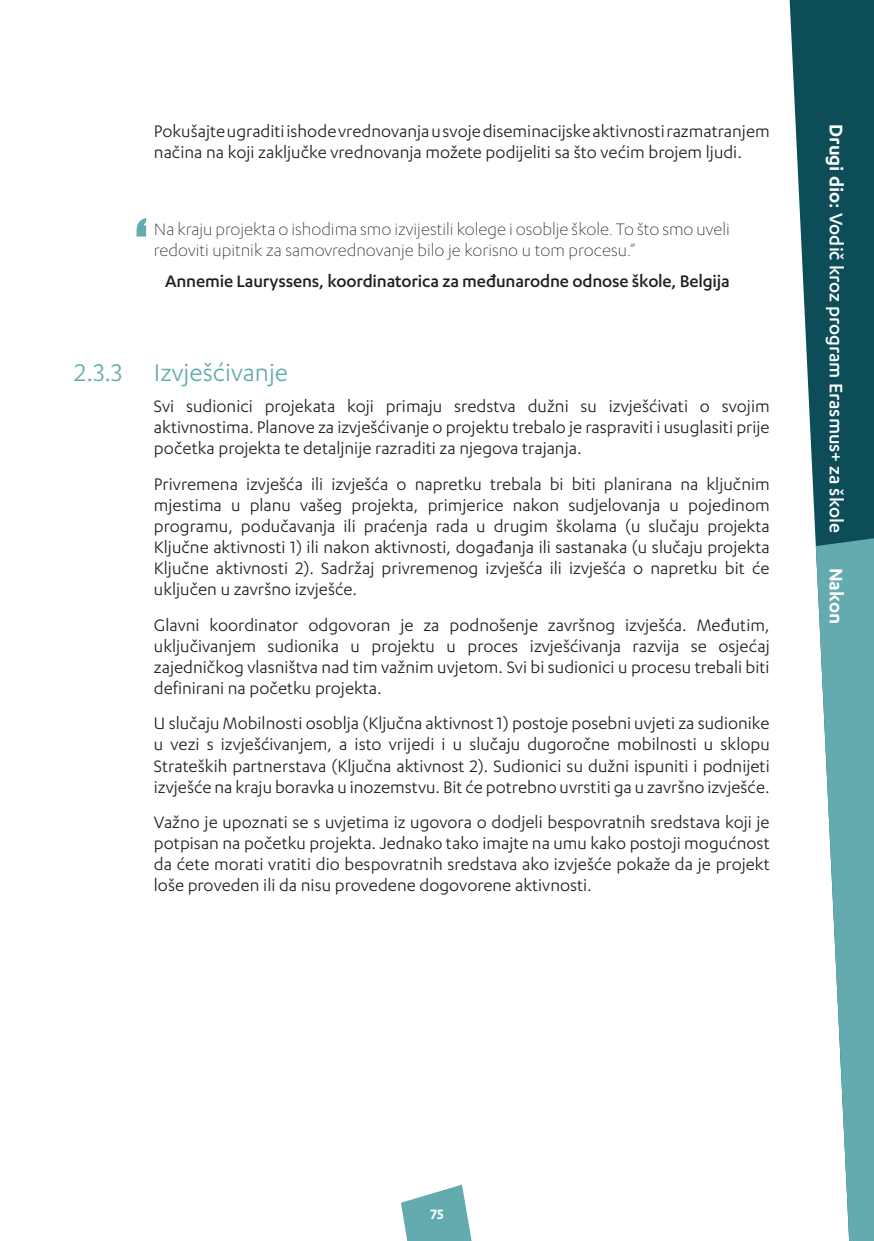
<style>
.page{position:relative;width:874px;height:1241px;background:#fff}
.page>*{position:absolute;margin:0;border:0;box-sizing:border-box;transform-origin:0 0}
.t1{font:72.45px "Impact";color:#63abaf}
.t2{font:28px "Karbon";color:#63abaf}
.t3{font:500 21px "Karbon";color:#fff}
.t4{font:600 21px "Karbon";color:#fff}
.t5{font:19.25px/21px "Karbon";color:#231f20;text-align:justify}
.t6{font:300 19.25px/21px "Karbon";color:#231f20}
.t7{font:500 19.25px "Karbon";letter-spacing:-.01em;color:#231f20}
.t8{font:600 15.75px "Karbon";color:#fff}
.s1{font-weight:600}
</style>
<div class="page">
<svg style="left:789px;top:0;width:84px;height:534px;fill:#0c4d58"></svg>
<svg style="left:815px;top:534px;width:58px;height:706px"></svg>
<svg style="left:401px;top:1184px;width:71px;height:56px"></svg>
<p class="t5" style="left:154px;top:120px;width:617px">Pokušajte ugraditi ishode vrednovanja u svoje diseminacijske aktivnosti razmatranjem načina na koji zaključke vrednovanja možete podijeliti sa što većim brojem ljudi.</p>
<h1 class="t1" style="left:135px;top:190px;width:14px">‘</h1>
<p class="t6" style="left:154px;top:218px;width:577px">Na kraju projekta o ishodima smo izvijestili kolege i osoblje škole. To što smo uveli redoviti upitnik za samovrednovanje bilo je korisno u tom procesu.”</p>
<p class="t7" style="left:165px;top:270px;width:566px">Annemie Lauryssens, koordinatorica za međunarodne odnose škole, Belgija</p>
<h2 class="t2" style="left:74px;top:357px;width:215px">2.3.3 Izvješćivanje</h2>
<p class="t5" style="left:154px;top:394px;width:617px">Svi sudionici projekata koji primaju sredstva dužni su izvješćivati o svojim aktivnostima. Planove za izvješćivanje o projektu trebalo je raspraviti i usuglasiti prije početka projekta te detaljnije razraditi za njegova trajanja.</p>
<p class="t5" style="left:154px;top:472px;width:617px">Privremena izvješća ili izvješća o napretku trebala bi biti planirana na ključnim mjestima u planu vašeg projekta, primjerice nakon sudjelovanja u pojedinom programu, podučavanja ili praćenja rada u drugim školama (u slučaju projekta Ključne aktivnosti 1) ili nakon aktivnosti, događanja ili sastanaka (u slučaju projekta Ključne aktivnosti 2). Sadržaj privremenog izvješća ili izvješća o napretku bit će uključen u završno izvješće.</p>
<p class="t5" style="left:154px;top:613px;width:617px">Glavni koordinator odgovoran je za podnošenje završnog izvješća. Međutim, uključivanjem sudionika u projektu u proces izvješćivanja razvija se osjećaj zajedničkog vlasništva nad tim važnim uvjetom. Svi bi sudionici u procesu trebali biti definirani na početku projekta.</p>
<p class="t5" style="left:154px;top:712px;width:617px">U slučaju Mobilnosti osoblja (Ključna aktivnost 1) postoje posebni uvjeti za sudionike u vezi s izvješćivanjem, a isto vrijedi i u slučaju dugoročne mobilnosti u sklopu Strateških partnerstava (Ključna aktivnost 2). Sudionici su dužni ispuniti i podnijeti izvješće na kraju boravka u inozemstvu. Bit će potrebno uvrstiti ga u završno izvješće.</p>
<p class="t5" style="left:154px;top:811px;width:617px">Važno je upoznati se s uvjetima iz ugovora o dodjeli bespovratnih sredstava koji je potpisan na početku projekta. Jednako tako imajte na umu kako postoji mogućnost da ćete morati vratiti dio bespovratnih sredstava ako izvješće pokaže da je projekt loše proveden ili da nisu provedene dogovorene aktivnosti.</p>
<p class="t3" style="left:847px;top:124px;width:410px;rotate:90deg"><span class="s1">Drugi dio</span>: Vodič kroz program Erasmus+ za škole</p>
<p class="t4" style="left:847px;top:567px;width:58px;rotate:90deg">Nakon</p>
<p class="t8" style="left:430px;top:1204px;width:15px">75</p>
</div>
